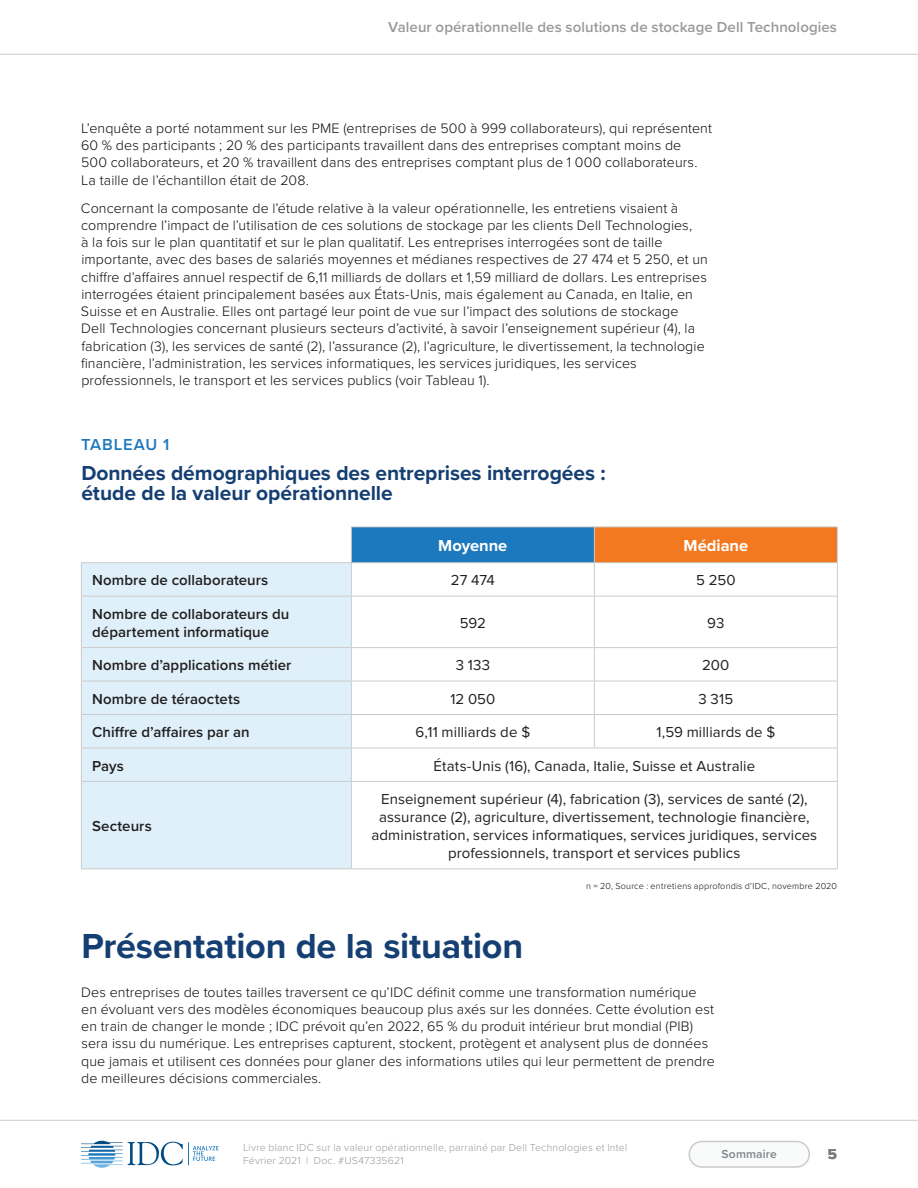
<style>
.page{position:relative;width:918px;height:1188px;background:#fff}
.page>*{position:absolute;margin:0;border:0;box-sizing:border-box;transform-origin:0 0}
.t1{font:700 36px "Proxima Nova";letter-spacing:-.005em;color:#153f72}
.t2{font:700 21px/19.5px "Proxima Nova";letter-spacing:-.005em;color:#153f72}
.t3{font:700 16.5px "Proxima Nova";color:#fff}
.t4{font:600 16.5px "Proxima Nova";letter-spacing:.05em;color:#1d79bd}
.t5{font:15px/18px "Proxima Nova";letter-spacing:.005em;color:#231f20;text-align:center}
.t6{font:600 15px/18px "Proxima Nova";letter-spacing:.005em;color:#231f20}
.t7{font:600 15px "Proxima Nova";letter-spacing:.005em;color:#98999b}
.t8{font:700 15px "Proxima Nova";color:#231f20}
.t9{font:300 14.25px/17.2px "Proxima Nova";letter-spacing:.005em;color:#0b0a10}
.t10{font:600 12px "Proxima Nova";letter-spacing:.015em;color:#808188}
.t11{font:300 10.5px/13.5px "Proxima Nova";letter-spacing:.02em;color:#98999b}
.t12{font:300 9px "Proxima Nova";letter-spacing:.025em;color:#0b0a10}
</style>
<div class="page">
<svg style="left:81px;top:1141px;width:138px;height:27px"></svg>
<div style="left:689px;top:1142px;width:120px;height:25px;background:#f9fafa;border-radius:13px"></div>
<div style="left:688px;top:1141px;width:122px;height:27px;border:2px solid #cbcbcb;border-radius:13px"></div>
<hr style="left:0;top:54px;width:918px;height:1px;background:#cbcbcb">
<hr style="left:0;top:1120px;width:918px;height:1px;background:#cbcbcb">
<div style="left:351px;top:527px;width:243px;height:36px;background:#1d79bd"></div>
<div style="left:594px;top:527px;width:243px;height:36px;background:#f37921"></div>
<div style="left:82px;top:563px;width:269px;height:305px;background:#dff0fa"></div>
<hr style="left:351px;top:526px;width:243px;height:1px;background:#cbcbcb">
<hr style="left:351px;top:527px;width:1px;height:35px;background:#cbcbcb">
<hr style="left:594px;top:526px;width:244px;height:1px;background:#cbcbcb">
<hr style="left:594px;top:527px;width:1px;height:35px;background:#cbcbcb">
<hr style="left:837px;top:527px;width:1px;height:35px;background:#cbcbcb">
<hr style="left:81px;top:562px;width:270px;height:1px;background:#cbcbcb">
<hr style="left:81px;top:563px;width:1px;height:33px;background:#cbcbcb">
<hr style="left:351px;top:562px;width:243px;height:1px;background:#cbcbcb">
<hr style="left:351px;top:563px;width:1px;height:33px;background:#cbcbcb">
<hr style="left:594px;top:562px;width:244px;height:1px;background:#cbcbcb">
<hr style="left:594px;top:563px;width:1px;height:33px;background:#cbcbcb">
<hr style="left:837px;top:563px;width:1px;height:33px;background:#cbcbcb">
<hr style="left:81px;top:596px;width:270px;height:1px;background:#cbcbcb">
<hr style="left:81px;top:597px;width:1px;height:50px;background:#cbcbcb">
<hr style="left:351px;top:596px;width:243px;height:1px;background:#cbcbcb">
<hr style="left:351px;top:597px;width:1px;height:50px;background:#cbcbcb">
<hr style="left:594px;top:596px;width:244px;height:1px;background:#cbcbcb">
<hr style="left:594px;top:597px;width:1px;height:50px;background:#cbcbcb">
<hr style="left:837px;top:597px;width:1px;height:50px;background:#cbcbcb">
<hr style="left:81px;top:647px;width:270px;height:1px;background:#cbcbcb">
<hr style="left:81px;top:648px;width:1px;height:33px;background:#cbcbcb">
<hr style="left:351px;top:647px;width:243px;height:1px;background:#cbcbcb">
<hr style="left:351px;top:648px;width:1px;height:33px;background:#cbcbcb">
<hr style="left:594px;top:647px;width:244px;height:1px;background:#cbcbcb">
<hr style="left:594px;top:648px;width:1px;height:33px;background:#cbcbcb">
<hr style="left:837px;top:648px;width:1px;height:33px;background:#cbcbcb">
<hr style="left:81px;top:681px;width:270px;height:1px;background:#cbcbcb">
<hr style="left:81px;top:681px;width:1px;height:33px;background:#cbcbcb">
<hr style="left:351px;top:681px;width:243px;height:1px;background:#cbcbcb">
<hr style="left:351px;top:681px;width:1px;height:33px;background:#cbcbcb">
<hr style="left:594px;top:681px;width:244px;height:1px;background:#cbcbcb">
<hr style="left:594px;top:681px;width:1px;height:33px;background:#cbcbcb">
<hr style="left:837px;top:681px;width:1px;height:33px;background:#cbcbcb">
<hr style="left:81px;top:714px;width:270px;height:1px;background:#cbcbcb">
<hr style="left:81px;top:715px;width:1px;height:33px;background:#cbcbcb">
<hr style="left:351px;top:714px;width:243px;height:1px;background:#cbcbcb">
<hr style="left:351px;top:715px;width:1px;height:33px;background:#cbcbcb">
<hr style="left:594px;top:714px;width:244px;height:1px;background:#cbcbcb">
<hr style="left:594px;top:715px;width:1px;height:33px;background:#cbcbcb">
<hr style="left:837px;top:715px;width:1px;height:33px;background:#cbcbcb">
<hr style="left:81px;top:748px;width:270px;height:1px;background:#cbcbcb">
<hr style="left:81px;top:748px;width:1px;height:33px;background:#cbcbcb">
<hr style="left:351px;top:748px;width:243px;height:1px;background:#cbcbcb">
<hr style="left:351px;top:748px;width:1px;height:33px;background:#cbcbcb">
<hr style="left:594px;top:748px;width:244px;height:1px;background:#cbcbcb">
<hr style="left:837px;top:748px;width:1px;height:33px;background:#cbcbcb">
<hr style="left:81px;top:781px;width:270px;height:1px;background:#cbcbcb">
<hr style="left:81px;top:782px;width:1px;height:86px;background:#cbcbcb">
<hr style="left:351px;top:781px;width:243px;height:1px;background:#cbcbcb">
<hr style="left:351px;top:782px;width:1px;height:86px;background:#cbcbcb">
<hr style="left:594px;top:781px;width:244px;height:1px;background:#cbcbcb">
<hr style="left:837px;top:782px;width:1px;height:86px;background:#cbcbcb">
<hr style="left:81px;top:868px;width:270px;height:1px;background:#cbcbcb">
<hr style="left:351px;top:868px;width:243px;height:1px;background:#cbcbcb">
<hr style="left:594px;top:868px;width:244px;height:1px;background:#cbcbcb">
<p class="t7" style="left:388px;top:16px;width:450px">Valeur opérationnelle des solutions de stockage Dell Technologies</p>
<p class="t9" style="left:81px;top:119px;width:632px">L’enquête a porté notamment sur les PME (entreprises de 500 à 999 collaborateurs), qui représentent 60 % des participants ; 20 % des participants travaillent dans des entreprises comptant moins de<br>500 collaborateurs, et 20 % travaillent dans des entreprises comptant plus de 1 000 collaborateurs.<br>La taille de l’échantillon était de 208.</p>
<p class="t9" style="left:81px;top:198px;width:629px">Concernant la composante de l’étude relative à la valeur opérationnelle, les entretiens visaient à comprendre l’impact de l’utilisation de ces solutions de stockage par les clients Dell Technologies,<br>à la fois sur le plan quantitatif et sur le plan qualitatif. Les entreprises interrogées sont de taille importante, avec des bases de salariés moyennes et médianes respectives de 27 474 et 5 250, et un chiffre d’affaires annuel respectif de 6,11 milliards de dollars et 1,59 milliard de dollars. Les entreprises interrogées étaient principalement basées aux États-Unis, mais également au Canada, en Italie, en Suisse et en Australie. Elles ont partagé leur point de vue sur l’impact des solutions de stockage<br>Dell Technologies concernant plusieurs secteurs d’activité, à savoir l’enseignement supérieur (4), la fabrication (3), les services de santé (2), l’assurance (2), l’agriculture, le divertissement, la technologie financière, l’administration, les services informatiques, les services juridiques, les services professionnels, le transport et les services publics (voir Tableau 1).</p>
<p class="t4" style="left:81px;top:432px;width:90px">TABLEAU 1</p>
<p class="t2" style="left:81px;top:463px;width:526px">Données démographiques des entreprises interrogées : étude de la valeur opérationnelle</p>
<p class="t3" style="left:438px;top:533px;width:71px">Moyenne</p>
<p class="t3" style="left:683px;top:533px;width:66px">Médiane</p>
<p class="t6" style="left:92px;top:571px;width:178px">Nombre de collaborateurs</p>
<p class="t5" style="left:451px;top:572px;width:45px">27 474</p>
<p class="t5" style="left:696px;top:572px;width:41px">5 250</p>
<p class="t6" style="left:92px;top:604px;width:199px">Nombre de collaborateurs du département informatique</p>
<p class="t5" style="left:460px;top:614px;width:28px">592</p>
<p class="t5" style="left:707px;top:614px;width:19px">93</p>
<p class="t6" style="left:92px;top:656px;width:201px">Nombre d’applications métier</p>
<p class="t5" style="left:456px;top:656px;width:36px">3 133</p>
<p class="t5" style="left:702px;top:656px;width:29px">200</p>
<p class="t6" style="left:92px;top:689px;width:150px">Nombre de téraoctets</p>
<p class="t5" style="left:450px;top:690px;width:47px">12 050</p>
<p class="t5" style="left:698px;top:690px;width:36px">3 315</p>
<p class="t6" style="left:92px;top:723px;width:159px">Chiffre d’affaires par an</p>
<p class="t5" style="left:415px;top:723px;width:116px">6,11 milliards de $</p>
<p class="t5" style="left:656px;top:723px;width:121px">1,59 milliards de $</p>
<p class="t6" style="left:92px;top:756px;width:33px">Pays</p>
<p class="t5" style="left:434px;top:757px;width:323px">États-Unis (16), Canada, Italie, Suisse et Australie</p>
<p class="t6" style="left:92px;top:817px;width:61px">Secteurs</p>
<p class="t5" style="left:372px;top:790px;width:447px">Enseignement supérieur (4), fabrication (3), services de santé (2), assurance (2), agriculture, divertissement, technologie financière, administration, services informatiques, services juridiques, services professionnels, transport et services publics</p>
<p class="t12" style="left:586px;top:880px;width:252px">n = 20, Source : entretiens approfondis d’IDC, novembre 2020</p>
<p class="t1" style="left:82px;top:919px;width:443px">Présentation de la situation</p>
<p class="t9" style="left:81px;top:983px;width:635px">Des entreprises de toutes tailles traversent ce qu’IDC définit comme une transformation numérique en évoluant vers des modèles économiques beaucoup plus axés sur les données. Cette évolution est en train de changer le monde ; IDC prévoit qu’en 2022, 65 % du produit intérieur brut mondial (PIB) sera issu du numérique. Les entreprises capturent, stockent, protègent et analysent plus de données que jamais et utilisent ces données pour glaner des informations utiles qui leur permettent de prendre de meilleures décisions commerciales.</p>
<p class="t11" style="left:243px;top:1140px;width:386px">Livre blanc IDC sur la valeur opérationnelle, parrainé par Dell Technologies et Intel<br>Février 2021 | Doc. #US47335621</p>
<p class="t10" style="left:722px;top:1145px;width:57px">Sommaire</p>
<p class="t8" style="left:828px;top:1142px;width:11px">5</p>
</div>
